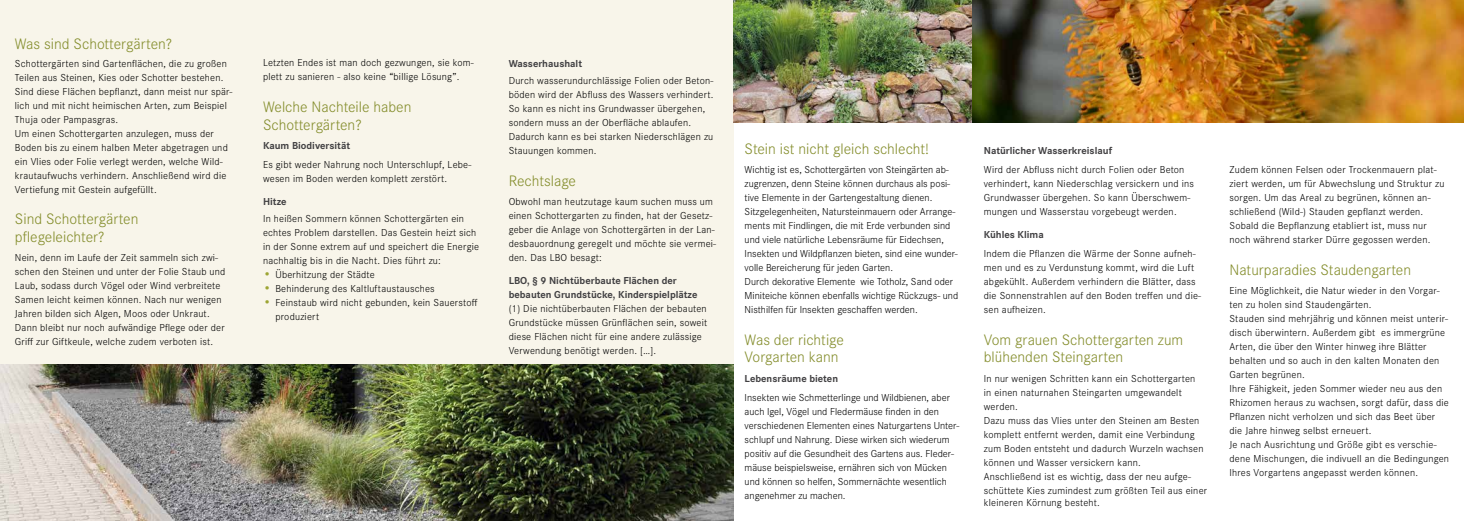
<style>
.page{position:relative;width:1464px;height:521px;background:#fff}
.page>*{position:absolute;margin:0;border:0;box-sizing:border-box;transform-origin:0 0}
.t1{font:300 15.75px/17.5px "Corporate S";color:#838c2a}
.t2{font:300 10.5px/14px "Corporate S";letter-spacing:.02em;color:#000}
.t3{font:300 10.5px/14px "Corporate S";color:#000}
.t4{font:700 10.5px/14px "Corporate S";color:#414042}
.s1{font-size:12.25px;color:#9da534}
</style>
<div class="page">
<div style="left:0;top:0;width:733px;height:374px;background:#f8f5ea"></div>
<img style="left:0;top:364px;width:733px;height:157px">
<img style="left:733px;top:0;width:245px;height:123px">
<img style="left:972px;top:0;width:491px;height:122px">
<h1 class="t1" style="left:15px;top:35px;width:159px">Was sind Schottergärten?</h1>
<p class="t2" style="left:15px;top:56px;width:219px">Schottergärten sind Gartenflächen, die zu großen Teilen aus Steinen, Kies oder Schotter bestehen.<br>Sind diese Flächen bepflanzt, dann meist nur spär&shy;lich und mit nicht heimischen Arten, zum Beispiel Thuja oder Pampasgras.<br>Um einen Schottergarten anzulegen, muss der Boden bis zu einem halben Meter abgetragen und ein Vlies oder Folie verlegt werden, welche Wild&shy;krautaufwuchs verhindern. Anschließend wird die Vertiefung mit Gestein aufgefüllt.</p>
<h1 class="t1" style="left:15px;top:210px;width:125px">Sind Schottergärten pflegeleichter?</h1>
<p class="t2" style="left:15px;top:250px;width:212px">Nein, denn im Laufe der Zeit sammeln sich zwi&shy;schen den Steinen und unter der Folie Staub und Laub, sodass durch Vögel oder Wind verbreitete Samen leicht keimen können. Nach nur wenigen Jahren bilden sich Algen, Moos oder Unkraut.<br>Dann bleibt nur noch aufwändige Pflege oder der Griff zur Giftkeule, welche zudem verboten ist.</p>
<p class="t2" style="left:263px;top:56px;width:212px">Letzten Endes ist man doch gezwungen, sie kom&shy;plett zu sanieren - also keine “billige Lösung”.</p>
<h1 class="t1" style="left:263px;top:98px;width:150px">Welche Nachteile haben<br>Schottergärten?</h1>
<p class="t4" style="left:263px;top:139px;width:89px">Kaum Biodiversität</p>
<p class="t2" style="left:263px;top:158px;width:210px">Es gibt weder Nahrung noch Unterschlupf, Lebe&shy;wesen im Boden werden komplett zerstört.</p>
<p class="t4" style="left:263px;top:195px;width:25px">Hitze</p>
<p class="t2" style="left:263px;top:212px;width:218px">In heißen Sommern können Schottergärten ein echtes Problem darstellen. Das Gestein heizt sich in der Sonne extrem auf und speichert die Energie nachhaltig bis in die Nacht. Dies führt zu:</p>
<p class="t2" style="left:263px;top:268px;width:113px"><span class="s1">•</span> Überhitzung der Städte</p>
<p class="t2" style="left:263px;top:282px;width:173px"><span class="s1">•</span> Behinderung des Kaltluftaustausches</p>
<p class="t2" style="left:275px;top:296px;width:203px;text-indent:-12px"><span class="s1">•</span> Feinstaub wird nicht gebunden, kein Sauerstoff produziert</p>
<p class="t4" style="left:508px;top:56px;width:75px">Wasserhaushalt</p>
<p class="t2" style="left:508px;top:74px;width:206px">Durch wasserundurchlässige Folien oder Beton&shy;böden wird der Abfluss des Wassers verhindert.<br>So kann es nicht ins Grundwasser übergehen, sondern muss an der Oberfläche ablaufen.<br>Dadurch kann es bei starken Niederschlägen zu Stauungen kommen.</p>
<h1 class="t1" style="left:508px;top:172px;width:69px">Rechtslage</h1>
<p class="t2" style="left:508px;top:194px;width:209px">Obwohl man heutzutage kaum suchen muss um einen Schottergarten zu finden, hat der Gesetz&shy;geber die Anlage von Schottergärten in der Lan&shy;desbauordnung geregelt und möchte sie vermei&shy;den. Das LBO besagt:</p>
<p class="t4" style="left:508px;top:273px;width:190px">LBO, § 9 Nichtüberbaute Flächen der bebauten Grundstücke, Kinderspielplätze</p>
<p class="t2" style="left:508px;top:301px;width:200px">(1) Die nichtüberbauten Flächen der bebauten Grundstücke müssen Grünflächen sein, soweit diese Flächen nicht für eine andere zulässige Verwendung benötigt werden. […].</p>
<h1 class="t1" style="left:744px;top:140px;width:186px">Stein ist nicht gleich schlecht!</h1>
<p class="t3" style="left:744px;top:163px;width:215px">Wichtig ist es, Schottergärten von Steingärten ab&shy;zugrenzen, denn Steine können durchaus als posi&shy;tive Elemente in der Gartengestaltung dienen.<br>Sitzgelegenheiten, Natursteinmauern oder Arrange&shy;ments mit Findlingen, die mit Erde verbunden sind und viele natürliche Lebensräume für Eidechsen, Insekten und Wildpflanzen bieten, sind eine wunder&shy;volle Bereicherung für jeden Garten.<br>Durch dekorative Elemente wie Totholz, Sand oder Miniteiche können ebenfalls wichtige Rückzugs- und Nisthilfen für Insekten geschaffen werden.</p>
<h1 class="t1" style="left:744px;top:331px;width:101px">Was der richtige<br>Vorgarten kann</h1>
<p class="t4" style="left:744px;top:371px;width:95px">Lebensräume bieten</p>
<p class="t3" style="left:744px;top:390px;width:216px">Insekten wie Schmetterlinge und Wildbienen, aber auch Igel, Vögel und Fledermäuse finden in den verschiedenen Elementen eines Naturgartens Unter&shy;schlupf und Nahrung. Diese wirken sich wiederum positiv auf die Gesundheit des Gartens aus. Fleder&shy;mäuse beispielsweise, ernähren sich von Mücken und können so helfen, Sommernächte wesentlich angenehmer zu machen.</p>
<p class="t4" style="left:983px;top:144px;width:130px">Natürlicher Wasserkreislauf</p>
<p class="t2" style="left:983px;top:163px;width:211px">Wird der Abfluss nicht durch Folien oder Beton verhindert, kann Niederschlag versickern und ins Grundwasser übergehen. So kann Überschwem&shy;mungen und Wasserstau vorgebeugt werden.</p>
<p class="t4" style="left:983px;top:228px;width:61px">Kühles Klima</p>
<p class="t2" style="left:983px;top:247px;width:219px">Indem die Pflanzen die Wärme der Sonne aufneh&shy;men und es zu Verdunstung kommt, wird die Luft abgekühlt. Außerdem verhindern die Blätter, dass die Sonnenstrahlen auf den Boden treffen und die&shy;sen aufheizen.</p>
<h1 class="t1" style="left:983px;top:331px;width:201px">Vom grauen Schottergarten zum blühenden Steingarten</h1>
<p class="t2" style="left:983px;top:371px;width:225px">In nur wenigen Schritten kann ein Schottergarten<br>in einen naturnahen Steingarten umgewandelt werden.<br>Dazu muss das Vlies unter den Steinen am Besten komplett entfernt werden, damit eine Verbindung zum Boden entsteht und dadurch Wurzeln wachsen können und Wasser versickern kann.<br>Anschließend ist es wichtig, dass der neu aufge&shy;schüttete Kies zumindest zum größten Teil aus einer</p>
<p class="t2" style="left:983px;top:495px;width:118px">kleineren Körnung besteht.</p>
<p class="t2" style="left:1229px;top:163px;width:216px">Zudem können Felsen oder Trockenmauern plat&shy;ziert werden, um für Abwechslung und Struktur zu sorgen. Um das Areal zu begrünen, können an&shy;schließend (Wild-) Stauden gepflanzt werden.<br>Sobald die Bepflanzung etabliert ist, muss nur noch während starker Dürre gegossen werden.</p>
<h1 class="t1" style="left:1229px;top:261px;width:183px">Naturparadies Staudengarten</h1>
<p class="t2" style="left:1229px;top:284px;width:221px">Eine Möglichkeit, die Natur wieder in den Vorgar&shy;ten zu holen sind Staudengärten.<br>Stauden sind mehrjährig und können meist unterir&shy;disch überwintern. Außerdem gibt es immergrüne Arten, die über den Winter hinweg ihre Blätter behalten und so auch in den kalten Monaten den Garten begrünen.<br>Ihre Fähigkeit, jeden Sommer wieder neu aus den Rhizomen heraus zu wachsen, sorgt dafür, dass die Pflanzen nicht verholzen und sich das Beet über die Jahre hinweg selbst erneuert.<br>Je nach Ausrichtung und Größe gibt es verschie&shy;dene Mischungen, die indivuell an die Bedingungen Ihres Vorgartens angepasst werden können.</p>
</div>
